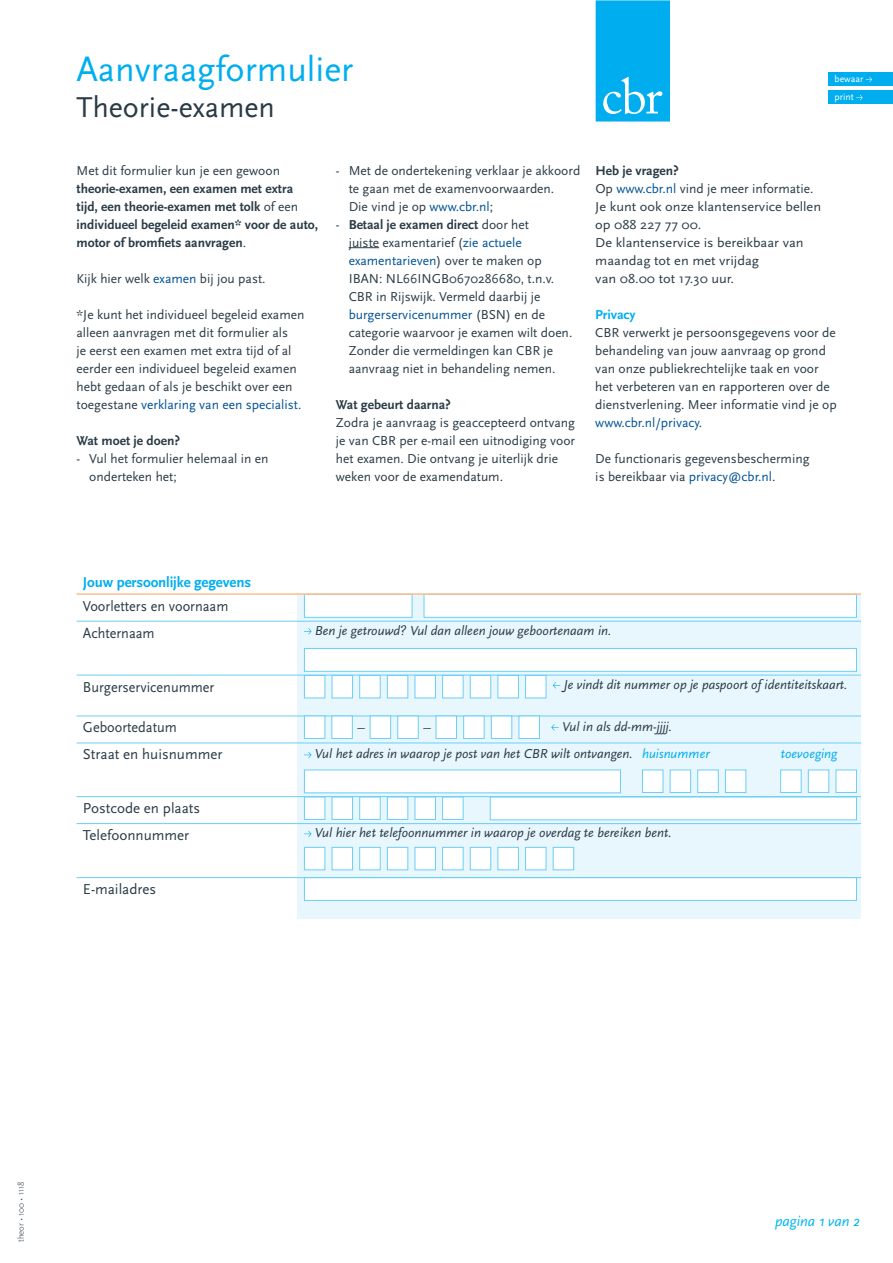
<style>
.page{position:relative;width:893px;height:1263px;background:#fff}
.page>*{position:absolute;margin:0;border:0;box-sizing:border-box;transform-origin:0 0}
.t1{font:36px "Scala Sans Pro";color:#00aeef}
.t2{font:30px "Scala Sans Pro";color:#2a3b46}
.t3{font:15px/27px "Scala Sans Pro";color:#2a3b46;scale:.95 1}
.t4{font:15px/27px "Scala Sans Pro";color:#2a3b46}
.t5{font:700 15px "Scala Sans Pro";letter-spacing:-.01em;color:#00aeef}
.t6{font:italic 15px "Scala Sans Pro";color:#00b6f0}
.t7{font:15px "Scala Sans Pro";color:#4b4c4d}
.t8{font:13.5px/18px "Scala Sans Pro";color:#2a3b46}
.t9{font:italic 13.5px "Scala Sans Pro";color:#2a3b46}
.t10{font:700 13.5px/18px "Scala Sans Pro";color:#2a3b46}
.t11{font:italic 13.5px "Scala Sans Pro";color:#00aeef}
.t12{font:700 13.5px "Scala Sans Pro";letter-spacing:-.01em;color:#00aeef}
.t13{font:9.75px/18.1px "Scala Sans Pro";color:#fff}
.t14{font:300 9px "Scala Sans Pro";letter-spacing:-.01em;color:#2a3b46}
.s1{font-weight:400}
.s2{color:#015396}
.s3{font-weight:700}
</style>
<div class="page">
<div style="left:298px;top:594px;width:563px;height:324px;background:#e8f6fd"></div>
<div style="left:828px;top:72px;width:65px;height:13px;background:#00aeef"></div>
<svg style="left:866px;top:77px;width:6px;height:5px"></svg>
<div style="left:828px;top:90px;width:65px;height:13px;background:#00aeef"></div>
<svg style="left:856px;top:95px;width:7px;height:5px"></svg>
<div style="left:304px;top:594px;width:108px;height:24px;background:#fff;border:1px solid #6bcff6"></div>
<div style="left:304px;top:648px;width:553px;height:24px;background:#fff;border:1px solid #6bcff6"></div>
<div style="left:304px;top:770px;width:317px;height:23px;background:#fff;border:1px solid #6bcff6"></div>
<div style="left:490px;top:796px;width:367px;height:24px;background:#fff;border:1px solid #6bcff6"></div>
<div style="left:304px;top:877px;width:553px;height:24px;background:#fff;border:1px solid #6bcff6"></div>
<div style="left:424px;top:594px;width:433px;height:24px;background:#fff;border:1px solid #6bcff6"></div>
<div style="left:304px;top:675px;width:21px;height:23px;background:#fff;border:1px solid #6bcff6"></div>
<div style="left:304px;top:847px;width:21px;height:23px;background:#fff;border:1px solid #6bcff6"></div>
<div style="left:304px;top:796px;width:21px;height:24px;background:#fff;border:1px solid #6bcff6"></div>
<div style="left:332px;top:675px;width:21px;height:23px;background:#fff;border:1px solid #6bcff6"></div>
<div style="left:332px;top:847px;width:21px;height:23px;background:#fff;border:1px solid #6bcff6"></div>
<div style="left:332px;top:796px;width:21px;height:24px;background:#fff;border:1px solid #6bcff6"></div>
<div style="left:359px;top:675px;width:22px;height:23px;background:#fff;border:1px solid #6bcff6"></div>
<div style="left:359px;top:847px;width:22px;height:23px;background:#fff;border:1px solid #6bcff6"></div>
<div style="left:642px;top:770px;width:21px;height:23px;background:#fff;border:1px solid #6bcff6"></div>
<div style="left:359px;top:796px;width:22px;height:24px;background:#fff;border:1px solid #6bcff6"></div>
<div style="left:387px;top:796px;width:21px;height:24px;background:#fff;border:1px solid #6bcff6"></div>
<div style="left:415px;top:796px;width:21px;height:24px;background:#fff;border:1px solid #6bcff6"></div>
<div style="left:387px;top:675px;width:21px;height:23px;background:#fff;border:1px solid #6bcff6"></div>
<div style="left:387px;top:847px;width:21px;height:23px;background:#fff;border:1px solid #6bcff6"></div>
<div style="left:670px;top:770px;width:21px;height:23px;background:#fff;border:1px solid #6bcff6"></div>
<div style="left:442px;top:796px;width:21px;height:24px;background:#fff;border:1px solid #6bcff6"></div>
<div style="left:415px;top:675px;width:21px;height:23px;background:#fff;border:1px solid #6bcff6"></div>
<div style="left:415px;top:847px;width:21px;height:23px;background:#fff;border:1px solid #6bcff6"></div>
<div style="left:697px;top:770px;width:22px;height:23px;background:#fff;border:1px solid #6bcff6"></div>
<div style="left:442px;top:675px;width:21px;height:23px;background:#fff;border:1px solid #6bcff6"></div>
<div style="left:442px;top:847px;width:21px;height:23px;background:#fff;border:1px solid #6bcff6"></div>
<div style="left:725px;top:770px;width:21px;height:23px;background:#fff;border:1px solid #6bcff6"></div>
<div style="left:470px;top:675px;width:21px;height:23px;background:#fff;border:1px solid #6bcff6"></div>
<div style="left:470px;top:847px;width:21px;height:23px;background:#fff;border:1px solid #6bcff6"></div>
<div style="left:497px;top:675px;width:22px;height:23px;background:#fff;border:1px solid #6bcff6"></div>
<div style="left:497px;top:847px;width:22px;height:23px;background:#fff;border:1px solid #6bcff6"></div>
<div style="left:780px;top:770px;width:21px;height:23px;background:#fff;border:1px solid #6bcff6"></div>
<div style="left:525px;top:675px;width:21px;height:23px;background:#fff;border:1px solid #6bcff6"></div>
<div style="left:525px;top:847px;width:21px;height:23px;background:#fff;border:1px solid #6bcff6"></div>
<div style="left:808px;top:770px;width:21px;height:23px;background:#fff;border:1px solid #6bcff6"></div>
<div style="left:836px;top:770px;width:21px;height:23px;background:#fff;border:1px solid #6bcff6"></div>
<div style="left:553px;top:847px;width:21px;height:23px;background:#fff;border:1px solid #6bcff6"></div>
<hr style="left:77px;top:593px;width:784px;height:2px;background:#fbbd8b">
<hr style="left:77px;top:621px;width:784px;height:1px;background:#6bcff6">
<hr style="left:77px;top:716px;width:784px;height:1px;background:#6bcff6">
<hr style="left:77px;top:743px;width:784px;height:1px;background:#6bcff6">
<hr style="left:77px;top:796px;width:784px;height:1px;background:#6bcff6">
<hr style="left:77px;top:823px;width:784px;height:1px;background:#6bcff6">
<hr style="left:77px;top:877px;width:784px;height:1px;background:#6bcff6">
<hr style="left:77px;top:675px;width:784px;height:1px;background:#6bcff6">
<div style="left:304px;top:716px;width:21px;height:23px;background:#fff;border:1px solid #6bcff6"></div>
<div style="left:331px;top:716px;width:22px;height:23px;background:#fff;border:1px solid #6bcff6"></div>
<div style="left:370px;top:716px;width:21px;height:23px;background:#fff;border:1px solid #6bcff6"></div>
<div style="left:397px;top:716px;width:22px;height:23px;background:#fff;border:1px solid #6bcff6"></div>
<div style="left:436px;top:716px;width:21px;height:23px;background:#fff;border:1px solid #6bcff6"></div>
<div style="left:463px;top:716px;width:22px;height:23px;background:#fff;border:1px solid #6bcff6"></div>
<div style="left:491px;top:716px;width:21px;height:23px;background:#fff;border:1px solid #6bcff6"></div>
<div style="left:519px;top:716px;width:21px;height:23px;background:#fff;border:1px solid #6bcff6"></div>
<svg style="left:551px;top:724px;width:8px;height:6px"></svg>
<hr style="left:349px;top:247px;width:30px;height:1px;background:#2a3b46">
<svg style="left:304px;top:752px;width:8px;height:6px"></svg>
<svg style="left:304px;top:628px;width:8px;height:6px"></svg>
<svg style="left:553px;top:682px;width:7px;height:7px"></svg>
<svg style="left:304px;top:831px;width:8px;height:6px"></svg>
<svg style="left:596px;top:0;width:74px;height:122px;background:#10b3ef"></svg>
<h1 class="t1" style="left:77px;top:45px;width:278px">Aanvraagformulier</h1>
<h2 class="t2" style="left:77px;top:87px;width:200px">Theorie-examen</h2>
<p class="t13" style="left:834px;top:70px;width:30px">bewaar print</p>
<p class="t8" style="left:77px;top:161px;width:205px">Met dit formulier kun je een gewoon</p>
<p class="t10" style="left:77px;top:179px;width:243px">theorie-examen, een examen met extra<br>tijd, een theorie-examen met tolk <span class="s1">of een </span>individueel begeleid examen* voor de auto, motor of bromfiets aanvragen<span class="s1">.</span></p>
<p class="t8" style="left:77px;top:269px;width:191px">Kijk hier welk <span class="s2">examen</span> bij jou past.</p>
<p class="t8" style="left:77px;top:305px;width:229px">*Je kunt het individueel begeleid examen alleen aanvragen met dit formulier als<br>je eerst een examen met extra tijd of al eerder een individueel begeleid examen hebt gedaan of als je beschikt over een toegestane <span class="s2">verklaring van een specialist.</span></p>
<p class="t10" style="left:77px;top:431px;width:105px">Wat moet je doen?</p>
<p class="t8" style="left:89px;top:449px;width:181px;text-indent:-13px">- Vul het formulier helemaal in en onderteken het;</p>
<p class="t8" style="left:349px;top:161px;width:233px;text-indent:-13px">- Met de ondertekening verklaar je akkoord te gaan met de examenvoorwaarden.<br>Die vind je op <span class="s2">www.cbr.nl</span>;</p>
<p class="t8" style="left:349px;top:215px;width:225px;text-indent:-13px">- <span class="s3">Betaal je examen direct</span> door het<br>juiste examentarief (<span class="s2">zie actuele examentarieven</span>) over te maken op IBAN: NL66INGB0670286680, t.n.v.<br>CBR in Rijswijk. Vermeld daarbij je <span class="s2">burgerservicenummer</span> (BSN) en de categorie waarvoor je examen wilt doen.<br>Zonder die vermeldingen kan CBR je aanvraag niet in behandeling nemen.</p>
<p class="t10" style="left:336px;top:395px;width:116px">Wat gebeurt daarna?</p>
<p class="t8" style="left:336px;top:413px;width:241px">Zodra je aanvraag is geaccepteerd ontvang je van CBR per e-mail een uitnodiging voor het examen. Die ontvang je uiterlijk drie weken voor de examendatum.</p>
<p class="t8" style="left:595px;top:161px;width:227px"><span class="s3">Heb je vragen?<br></span>Op <span class="s2">www.cbr.nl</span> vind je meer informatie.<br>Je kunt ook onze klantenservice bellen op 088 227 77 00.<br>De klantenservice is bereikbaar van maandag tot en met vrijdag<br>van 08.00 tot 17.30 uur.</p>
<p class="t12" style="left:595px;top:306px;width:42px">Privacy</p>
<p class="t8" style="left:595px;top:323px;width:243px">CBR verwerkt je persoonsgegevens voor de behandeling van jouw aanvraag op grond van onze publiekrechtelijke taak en voor het verbeteren van en rapporteren over de dienstverlening. Meer informatie vind je op <span class="s2">www.cbr.nl/privacy</span>.</p>
<p class="t8" style="left:595px;top:449px;width:216px">De functionaris gegevensbescherming is bereikbaar via <span class="s2">privacy@cbr.nl</span>.</p>
<p class="t5" style="left:83px;top:571px;width:170px">Jouw persoonlijke gegevens</p>
<p class="t3" style="left:83px;top:591px;width:155px">Voorletters en voornaam<br>Achternaam</p>
<p class="t3" style="left:83px;top:672px;width:140px">Burgerservicenummer</p>
<p class="t3" style="left:83px;top:713px;width:149px">Geboortedatum<br>Straat en huisnummer</p>
<p class="t4" style="left:83px;top:794px;width:119px">Postcode en plaats<br>Telefoonnummer</p>
<p class="t4" style="left:83px;top:875px;width:75px">E-mailadres</p>
<p class="t9" style="left:315px;top:621px;width:298px">Ben je getrouwd? Vul dan alleen jouw geboortenaam in.</p>
<p class="t9" style="left:564px;top:675px;width:285px">Je vindt dit nummer op je paspoort of identiteitskaart.</p>
<p class="t7" style="left:357px;top:717px;width:9px">–</p>
<p class="t7" style="left:423px;top:717px;width:9px">–</p>
<p class="t9" style="left:562px;top:717px;width:111px">Vul in als dd-mm-jjjj.</p>
<p class="t9" style="left:315px;top:745px;width:319px">Vul het adres in waarop je post van het CBR wilt ontvangen.</p>
<p class="t11" style="left:642px;top:745px;width:69px">huisnummer</p>
<p class="t11" style="left:781px;top:745px;width:58px">toevoeging</p>
<p class="t9" style="left:315px;top:824px;width:358px">Vul hier het telefoonnummer in waarop je overdag te bereiken bent.</p>
<p class="t14" style="left:15px;top:1242px;width:62px;rotate:-90deg">theor • 100 • 1118</p>
<p class="t6" style="left:775px;top:1211px;width:86px">pagina 1 van 2</p>
</div>
